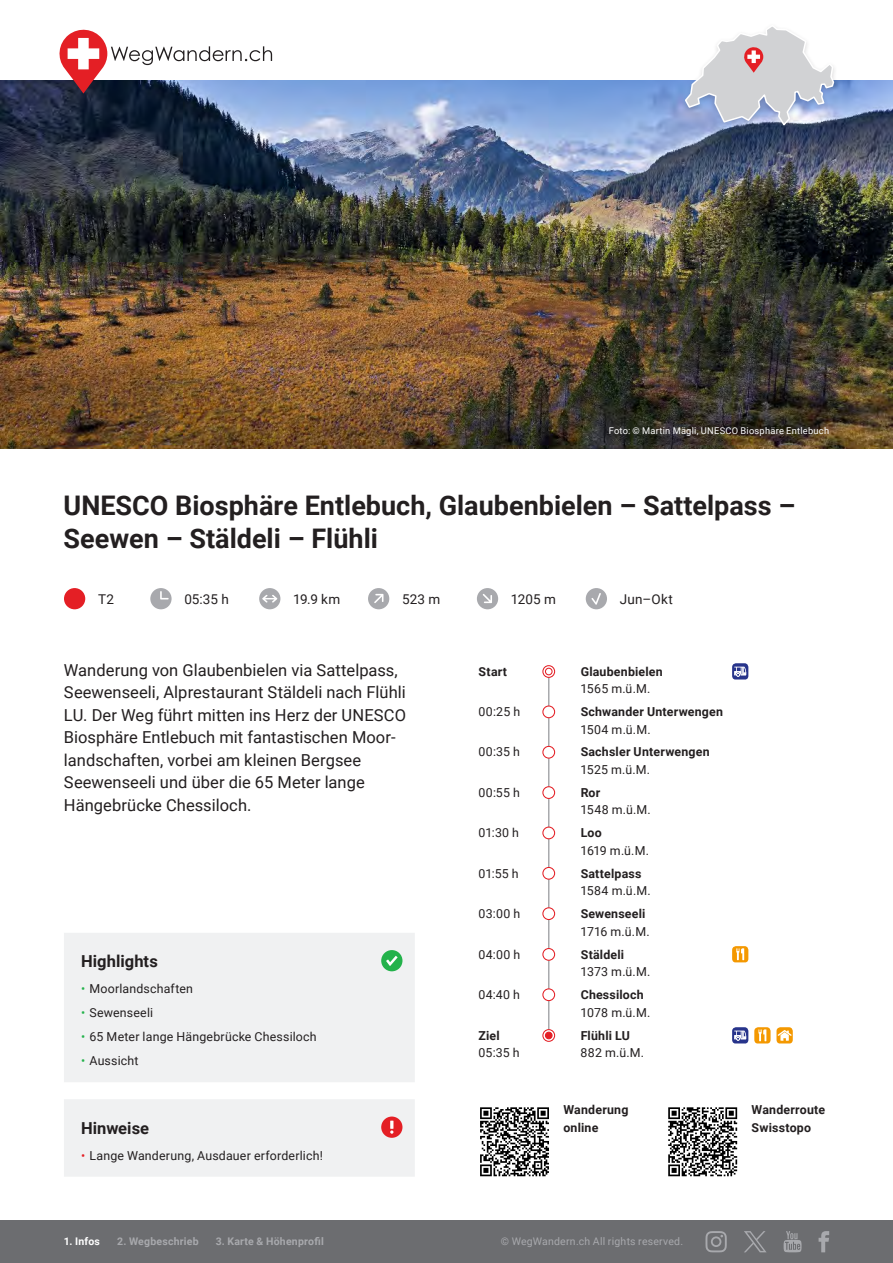
<style>
.page{position:relative;width:893px;height:1263px;background:#fff}
.page>*{position:absolute;margin:0;border:0;box-sizing:border-box;transform-origin:0 0}
._01_titel{font:700 27px/33px "Roboto";color:#231f20}
._03_einleitung{font:16.5px/22.5px "Roboto";letter-spacing:.005em;color:#231f20}
._04_titel_klein{font:700 16.5px "Roboto";letter-spacing:.005em;color:#231f20}
._02_angaben{font:13.5px "Roboto";letter-spacing:.01em;color:#231f20}
._07_routenverlauf{font:12.3px/17.7px "Roboto";letter-spacing:.015em;color:#231f20}
._07_routenverlauf-2{font:700 12.3px/17.7px "Roboto";letter-spacing:.015em;color:#231f20}
._10_text_klein{font:700 12.3px/17.5px "Roboto";letter-spacing:.015em;color:#231f20}
.t1{font:700 10.5px "Roboto";letter-spacing:.025em;color:#a8a9ad}
.t2{font:10.5px "Roboto";letter-spacing:.02em;color:#a8a9ad}
.t3{font:700 10.5px "Roboto";letter-spacing:.02em;color:#fff}
._04_titel_klein-2{font:9.3px "Roboto";letter-spacing:.025em;color:#fff}
.s1{color:#23b24b}
.s2{color:#e41f25}
.s3{font-weight:400}
.s4{font-weight:700}
</style>
<div class="page">
<div style="left:0;top:1220px;width:893px;height:43px;background:#6c6d70"></div>
<svg style="left:705px;top:1231px;width:22px;height:21px"></svg>
<svg style="left:783px;top:1231px;width:19px;height:21px"></svg>
<svg style="left:819px;top:1231px;width:10px;height:21px"></svg>
<svg style="left:744px;top:1231px;width:22px;height:21px"></svg>
<img style="left:0;top:81px;width:893px;height:368px">
<hr style="left:548px;top:672px;width:1px;height:364px;background:#a8a9ad">
<div style="left:64px;top:588px;width:21px;height:21px;background:#e41f25;border-radius:50%"></div>
<div style="left:150px;top:588px;width:22px;height:21px;background:#a8a9ad;border-radius:50%"></div>
<svg style="left:160px;top:591px;width:9px;height:8px"></svg>
<div style="left:259px;top:588px;width:21px;height:21px;background:#a8a9ad;border-radius:50%"></div>
<svg style="left:262px;top:595px;width:15px;height:8px"></svg>
<div style="left:368px;top:588px;width:21px;height:21px;background:#a8a9ad;border-radius:50%"></div>
<svg style="left:374px;top:594px;width:9px;height:9px"></svg>
<div style="left:477px;top:588px;width:21px;height:21px;background:#a8a9ad;border-radius:50%"></div>
<svg style="left:483px;top:594px;width:9px;height:9px"></svg>
<div style="left:586px;top:588px;width:21px;height:21px;background:#a8a9ad;border-radius:50%"></div>
<svg style="left:591px;top:593px;width:10px;height:12px"></svg>
<svg style="left:543px;top:666px;width:12px;height:11px"></svg>
<div style="left:542px;top:665px;width:13px;height:13px;border:1px solid #e41f25;border-radius:50%"></div>
<div style="left:545px;top:668px;width:8px;height:7px;border:1px solid #e41f25;border-radius:50%"></div>
<svg style="left:732px;top:663px;width:16px;height:16px"></svg>
<div style="left:543px;top:706px;width:12px;height:12px;background:#fff;border-radius:50%"></div>
<div style="left:542px;top:705px;width:13px;height:13px;border:1px solid #e41f25;border-radius:50%"></div>
<div style="left:543px;top:746px;width:12px;height:12px;background:#fff;border-radius:50%"></div>
<div style="left:542px;top:746px;width:13px;height:13px;border:1px solid #e41f25;border-radius:50%"></div>
<div style="left:543px;top:787px;width:12px;height:11px;background:#fff;border-radius:50%"></div>
<div style="left:542px;top:786px;width:13px;height:13px;border:1px solid #e41f25;border-radius:50%"></div>
<div style="left:543px;top:827px;width:12px;height:12px;background:#fff;border-radius:50%"></div>
<div style="left:542px;top:826px;width:13px;height:13px;border:1px solid #e41f25;border-radius:50%"></div>
<div style="left:543px;top:867px;width:12px;height:12px;background:#fff;border-radius:50%"></div>
<div style="left:542px;top:867px;width:13px;height:13px;border:1px solid #e41f25;border-radius:50%"></div>
<div style="left:543px;top:908px;width:12px;height:11px;background:#fff;border-radius:50%"></div>
<div style="left:542px;top:907px;width:13px;height:13px;border:1px solid #e41f25;border-radius:50%"></div>
<div style="left:543px;top:948px;width:12px;height:12px;background:#fff;border-radius:50%"></div>
<div style="left:542px;top:948px;width:13px;height:13px;border:1px solid #e41f25;border-radius:50%"></div>
<svg style="left:732px;top:946px;width:16px;height:16px"></svg>
<div style="left:543px;top:989px;width:12px;height:11px;background:#fff;border-radius:50%"></div>
<div style="left:542px;top:988px;width:13px;height:13px;border:1px solid #e41f25;border-radius:50%"></div>
<svg style="left:543px;top:1030px;width:12px;height:11px"></svg>
<div style="left:542px;top:1029px;width:13px;height:13px;border:1px solid #e41f25;border-radius:50%"></div>
<div style="left:545px;top:1032px;width:7px;height:7px;background:#e41f25;border-radius:50%"></div>
<div style="left:545px;top:1032px;width:8px;height:7px;border:1px solid #e41f25;border-radius:50%"></div>
<svg style="left:732px;top:1027px;width:16px;height:16px"></svg>
<svg style="left:754px;top:1027px;width:39px;height:16px"></svg>
<svg style="left:480px;top:1176px;width:66px;height:1px"></svg>
<svg style="left:480px;top:1107px;width:69px;height:69px"></svg>
<svg style="left:668px;top:1107px;width:70px;height:70px"></svg>
<svg style="left:668px;top:1107px;width:69px;height:69px"></svg>
<svg style="left:64px;top:933px;width:351px;height:244px;fill:#f0f1f2"></svg>
<div style="left:381px;top:950px;width:21px;height:21px;background:#23b24b;border-radius:50%"></div>
<svg style="left:386px;top:956px;width:12px;height:10px"></svg>
<div style="left:381px;top:1116px;width:21px;height:22px;background:#e41f25;border-radius:50%"></div>
<svg style="left:390px;top:1121px;width:3px;height:13px"></svg>
<svg style="left:57px;top:29px;width:215px;height:65px"></svg>
<div style="left:681px;top:22px;width:157px;height:109px;background:#231f20;opacity:.15"></div>
<svg style="left:684px;top:24px;width:151px;height:103px"></svg>
<p class="_04_titel_klein-2" style="left:609px;top:424px;width:222px">Foto: © Martin Mägli, UNESCO Biosphäre Entlebuch</p>
<p class="_01_titel" style="left:64px;top:488px;width:733px">UNESCO Biosphäre Entlebuch, Glaubenbielen – Sattelpass –<br>Seewen – Stäldeli – Flühli</p>
<p class="_02_angaben" style="left:98px;top:589px;width:17px">T2</p>
<p class="_02_angaben" style="left:184px;top:589px;width:46px">05:35 h</p>
<p class="_02_angaben" style="left:293px;top:589px;width:49px">19.9 km</p>
<p class="_02_angaben" style="left:402px;top:589px;width:40px">523 m</p>
<p class="_02_angaben" style="left:511px;top:589px;width:46px">1205 m</p>
<p class="_02_angaben" style="left:620px;top:589px;width:55px">Jun–Okt</p>
<p class="_03_einleitung" style="left:64px;top:658px;width:344px">Wanderung von Glaubenbielen via Sattelpass, Seewenseeli, Alprestaurant Stäldeli nach Flühli LU. Der Weg führt mitten ins Herz der UNESCO Biosphäre Entlebuch mit fantastischen Moor&shy;landschaften, vorbei am kleinen Bergsee Seewenseeli und über die 65 Meter lange Hängebrücke Chessiloch.</p>
<p class="_04_titel_klein" style="left:81px;top:950px;width:78px">Highlights</p>
<p class="_07_routenverlauf" style="left:81px;top:979px;width:114px"><span class="s1">•</span> Moorlandschaften</p>
<p class="_07_routenverlauf" style="left:81px;top:1003px;width:74px"><span class="s1">•</span> Sewenseeli</p>
<p class="_07_routenverlauf" style="left:81px;top:1027px;width:237px"><span class="s1">•</span> 65 Meter lange Hängebrücke Chessiloch</p>
<p class="_07_routenverlauf" style="left:81px;top:1051px;width:59px"><span class="s1">•</span> Aussicht</p>
<p class="_04_titel_klein" style="left:81px;top:1116px;width:70px">Hinweise</p>
<p class="_07_routenverlauf" style="left:81px;top:1146px;width:243px"><span class="s2">•</span> Lange Wanderung, Ausdauer erforderlich!</p>
<p class="t3" style="left:64px;top:1234px;width:38px">1. Infos</p>
<p class="t1" style="left:117px;top:1234px;width:83px">2. Wegbeschrieb</p>
<p class="t1" style="left:216px;top:1234px;width:110px">3. Karte &amp; Höhenprofil</p>
<p class="_07_routenverlauf-2" style="left:479px;top:662px;width:30px">Start</p>
<p class="_07_routenverlauf-2" style="left:581px;top:662px;width:84px">Glaubenbielen<br><span class="s3">1565 m.ü.M.</span></p>
<p class="_07_routenverlauf" style="left:479px;top:702px;width:43px">00:25 h</p>
<p class="_07_routenverlauf-2" style="left:581px;top:702px;width:144px">Schwander Unterwengen<br><span class="s3">1504 m.ü.M.</span></p>
<p class="_07_routenverlauf" style="left:479px;top:743px;width:43px">00:35 h</p>
<p class="_07_routenverlauf-2" style="left:581px;top:743px;width:131px">Sachsler Unterwengen<br><span class="s3">1525 m.ü.M.</span></p>
<p class="_07_routenverlauf" style="left:479px;top:783px;width:43px">00:55 h</p>
<p class="_07_routenverlauf" style="left:581px;top:783px;width:72px"><span class="s4">Ror<br></span>1548 m.ü.M.</p>
<p class="_07_routenverlauf" style="left:479px;top:823px;width:42px">01:30 h</p>
<p class="_07_routenverlauf" style="left:581px;top:823px;width:70px"><span class="s4">Loo<br></span>1619 m.ü.M.</p>
<p class="_07_routenverlauf" style="left:479px;top:864px;width:42px">01:55 h</p>
<p class="_07_routenverlauf-2" style="left:581px;top:864px;width:72px">Sattelpass<br><span class="s3">1584 m.ü.M.</span></p>
<p class="_07_routenverlauf" style="left:479px;top:904px;width:43px">03:00 h</p>
<p class="_07_routenverlauf-2" style="left:581px;top:904px;width:70px">Sewenseeli<br><span class="s3">1716 m.ü.M.</span></p>
<p class="_07_routenverlauf" style="left:479px;top:945px;width:43px">04:00 h</p>
<p class="_07_routenverlauf" style="left:581px;top:945px;width:71px"><span class="s4">Stäldeli<br></span>1373 m.ü.M.</p>
<p class="_07_routenverlauf" style="left:479px;top:985px;width:43px">04:40 h</p>
<p class="_07_routenverlauf-2" style="left:581px;top:985px;width:71px">Chessiloch<br><span class="s3">1078 m.ü.M.</span></p>
<p class="_07_routenverlauf-2" style="left:479px;top:1026px;width:23px">Ziel</p>
<p class="_07_routenverlauf-2" style="left:581px;top:1026px;width:51px">Flühli LU</p>
<p class="_07_routenverlauf" style="left:479px;top:1044px;width:43px">05:35 h</p>
<p class="_07_routenverlauf" style="left:581px;top:1044px;width:65px">882 m.ü.M.</p>
<p class="_10_text_klein" style="left:563px;top:1101px;width:66px">Wanderung online</p>
<p class="_10_text_klein" style="left:752px;top:1101px;width:75px">Wanderroute<br>Swisstopo</p>
<p class="t2" style="left:501px;top:1234px;width:184px">© WegWandern.ch All rights reserved.</p>
</div>
